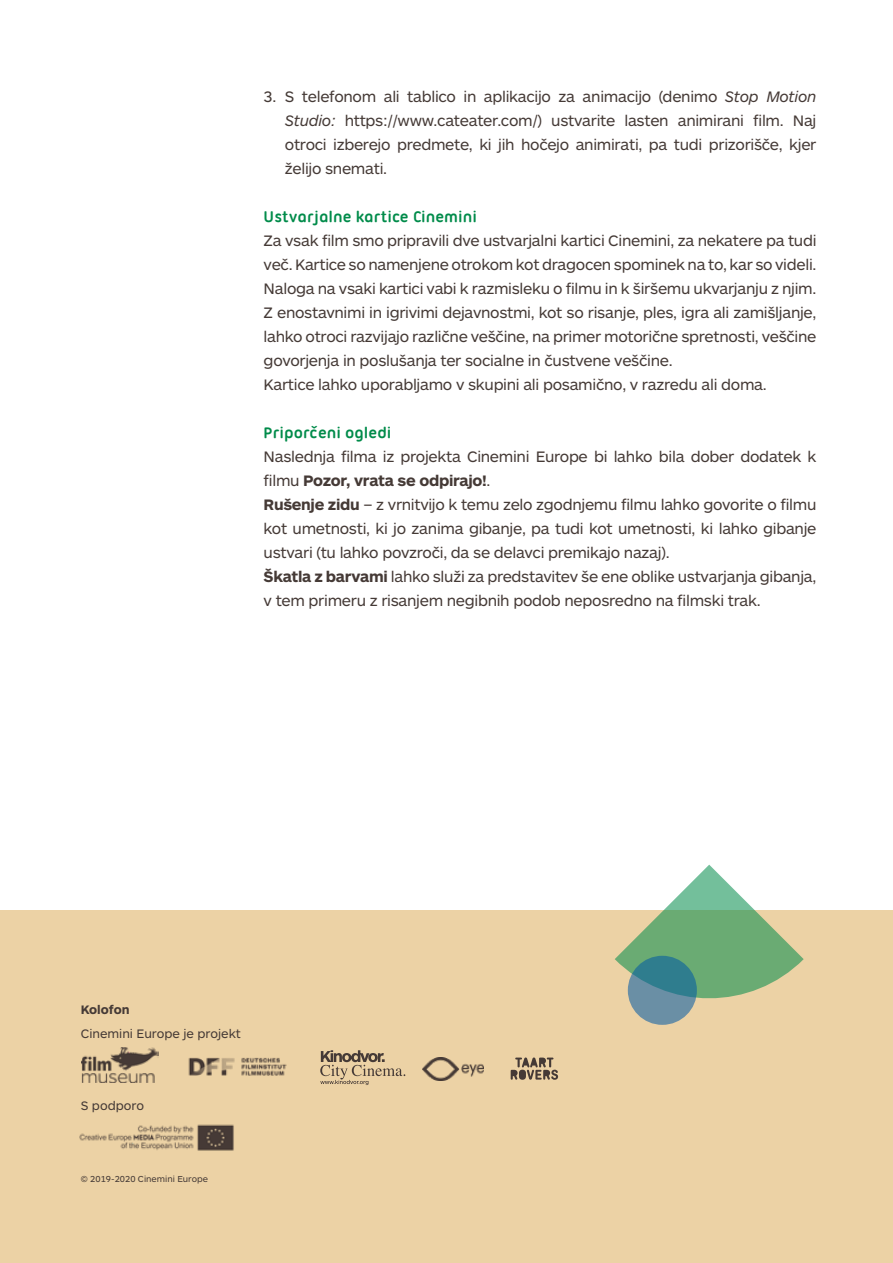
<style>
.page{position:relative;width:893px;height:1263px;background:#fff}
.page>*{position:absolute;margin:0;border:0;box-sizing:border-box;transform-origin:0 0}
.t1{font:700 16.5px "Ubuntu Titling";color:#008b4a}
.t2{font:15.75px/24px "ARS Maquette Pro";letter-spacing:-.02em;color:#453a36}
.t3{font:12.75px "ARS Maquette Pro";color:#453a36}
.t4{font:700 12.75px "ARS Maquette Pro";letter-spacing:-.005em;color:#453a36}
.t5{font:9px "ARS Maquette Pro";color:#453a36}
.s1{font-style:italic}
.s2{font-weight:700}
</style>
<div class="page">
<div style="left:0;top:910px;width:893px;height:353px;background:#ecd2a5"></div>
<svg style="left:615px;top:865px;width:189px;height:145px"></svg>
<svg style="left:628px;top:956px;width:69px;height:69px;background:#4f879a"></svg>
<img style="left:79px;top:1124px;width:155px;height:27px">
<svg style="left:511px;top:1057px;width:47px;height:23px"></svg>
<svg style="left:320px;top:1050px;width:85px;height:35px"></svg>
<img style="left:188px;top:1057px;width:99px;height:19px">
<img style="left:423px;top:1058px;width:60px;height:23px">
<img style="left:82px;top:1047px;width:77px;height:36px">
<p class="t2" style="left:285px;top:84px;width:533px;text-align:justify;text-indent:-21px">3. S telefonom ali tablico in aplikacijo za animacijo (denimo <span class="s1">Stop Motion Studio:</span> https://www.cateater.com/) ustvarite lasten animirani film. Naj otroci izberejo predmete, ki jih hočejo animirati, pa tudi prizorišče, kjer želijo snemati.</p>
<p class="t1" style="left:264px;top:207px;width:215px">Ustvarjalne kartice Cinemini</p>
<p class="t2" style="left:264px;top:228px;width:554px">Za vsak film smo pripravili dve ustvarjalni kartici Cinemini, za nekatere pa tudi več. Kartice so namenjene otrokom kot dragocen spominek na to, kar so videli.<br>Naloga na vsaki kartici vabi k razmisleku o filmu in k širšemu ukvarjanju z njim.<br>Z enostavnimi in igrivimi dejavnostmi, kot so risanje, ples, igra ali zamišljanje, lahko otroci razvijajo različne veščine, na primer motorične spretnosti, veščine govorjenja in poslušanja ter socialne in čustvene veščine.<br>Kartice lahko uporabljamo v skupini ali posamično, v razredu ali doma.</p>
<p class="t1" style="left:264px;top:423px;width:129px">Priporcˇeni ogledi</p>
<p class="t2" style="left:264px;top:444px;width:554px">Naslednja filma iz projekta Cinemini Europe bi lahko bila dober dodatek k filmu <span class="s2">Pozor, vrata se odpirajo!</span>.<br><span class="s2">Rušenje zidu</span> – z vrnitvijo k temu zelo zgodnjemu filmu lahko govorite o filmu kot umetnosti, ki jo zanima gibanje, pa tudi kot umetnosti, ki lahko gibanje ustvari (tu lahko povzroči, da se delavci premikajo nazaj).<br><span class="s2">Škatla z barvami</span> lahko služi za predstavitev še ene oblike ustvarjanja gibanja, v tem primeru z risanjem negibnih podob neposredno na filmski trak.</p>
<p class="t4" style="left:81px;top:1001px;width:50px">Kolofon</p>
<p class="t3" style="left:81px;top:1025px;width:162px">Cinemini Europe je projekt</p>
<p class="t3" style="left:81px;top:1097px;width:65px">S podporo</p>
<p class="t5" style="left:81px;top:1173px;width:129px">© 2019-2020 Cinemini Europe</p>
</div>
